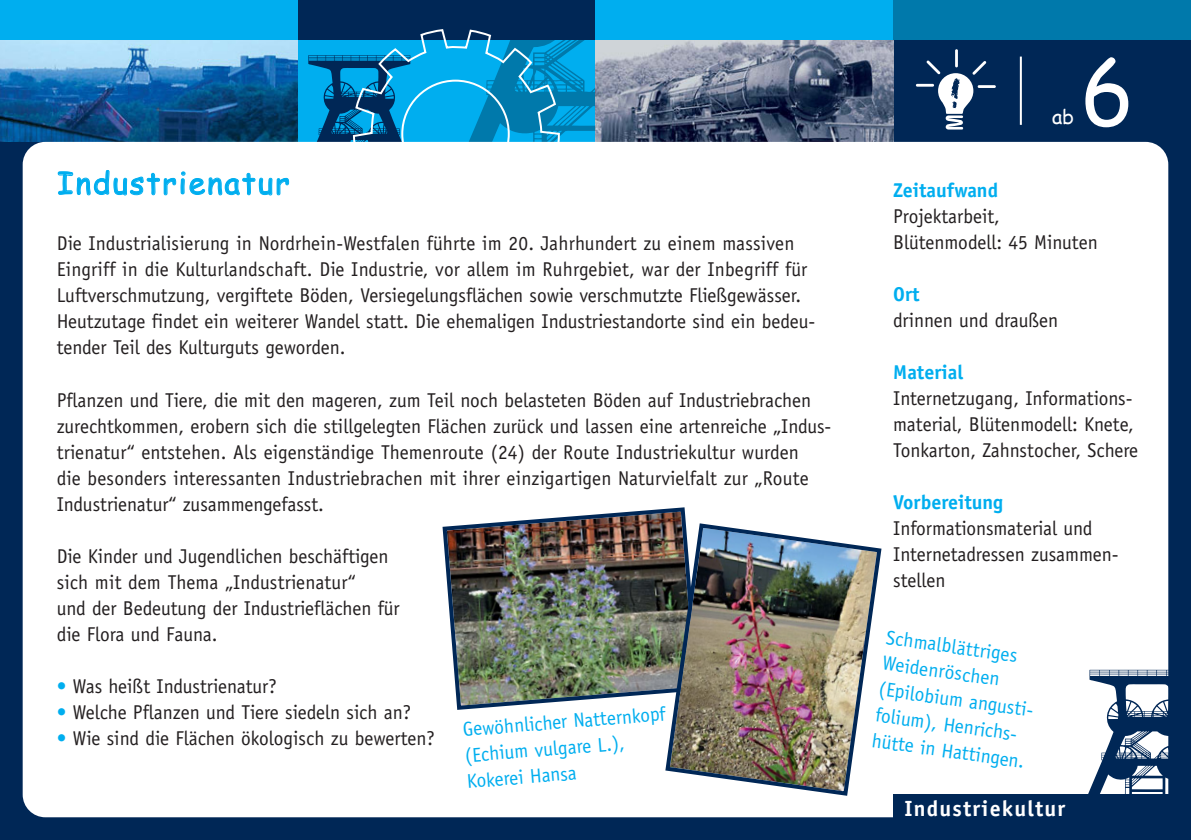
<style>
.page{position:relative;width:1191px;height:840px;background:#fff}
.page>*{position:absolute;margin:0;border:0;box-sizing:border-box;transform-origin:0 0}
.t1{font:88px "Comic Sans MS";color:#fff}
.t2{font:30px "Comic Sans MS";letter-spacing:.06em;color:#00aeef}
.t3{font:700 22px "Officina Sans";letter-spacing:.055em;color:#fff}
.t4{font:20px/26px "Officina Sans";color:#231f20}
.t5{font:20px/26px "Officina Sans";color:#00aeef}
.t6{font:700 20px "Officina Sans";color:#00aeef}
.t7{font:20px "Comic Sans MS";color:#fff}
.s1{color:#00aeef}
</style>
<div class="page">
<div style="left:0;top:0;width:1191px;height:839px;background:#002756"></div>
<img style="left:0;top:40px;width:298px;height:102px">
<img style="left:595px;top:40px;width:298px;height:102px">
<div style="left:893px;top:0;width:298px;height:40px;background:#0079ab"></div>
<div style="left:0;top:0;width:298px;height:40px;background:#00aeef"></div>
<div style="left:595px;top:0;width:298px;height:40px;background:#00aeef"></div>
<svg style="left:298px;top:29px;width:297px;height:113px"></svg>
<div style="left:23px;top:142px;width:1145px;height:674px;background:#fff;border-radius:23px"></div>
<svg style="left:58px;top:170px;width:231px;height:25px"></svg>
<hr style="left:1019px;top:57px;width:2px;height:68px;background:#fff">
<svg style="left:1088px;top:669px;width:80px;height:125px"></svg>
<div style="left:893px;top:794px;width:298px;height:45px;background:#002756"></div>
<img style="left:442px;top:507px;width:244px;height:203px">
<img style="left:663px;top:521px;width:219px;height:275px">
<hr style="left:916px;top:84px;width:18px;height:3px;background:#fff">
<hr style="left:977px;top:85px;width:18px;height:3px;background:#fff">
<hr style="left:955px;top:49px;width:3px;height:18px;background:#fff">
<svg style="left:926px;top:60px;width:60px;height:69px"></svg>
<h2 class="t2" style="left:57px;top:161px;width:234px">Industrienatur</h2>
<p class="t4" style="left:57px;top:230px;width:760px">Die Industrialisierung in Nordrhein-Westfalen führte im 20. Jahrhundert zu einem massiven Eingriff in die Kultur landschaft. Die Industrie, vor allem im Ruhrgebiet, war der Inbegriff für Luftverschmutzung, vergiftete Böden, Versiegelungsflächen sowie verschmutzte Fließgewässer.<br>Heutzutage findet ein weiterer Wandel statt. Die ehemaligen Industriestandorte sind ein bedeu&shy;tender Teil des Kulturguts geworden.</p>
<p class="t4" style="left:57px;top:386px;width:776px">Pflanzen und Tiere, die mit den mageren, zum Teil noch belasteten Böden auf Industriebrachen zurechtkommen, erobern sich die stillgelegten Flächen zurück und lassen eine artenreiche „Indus - trie natur“ entstehen. Als eigenständige Themenroute (24) der Route Industriekultur wurden<br>die besonders interessanten Industriebrachen mit ihrer einzigartigen Naturvielfalt zur „Route Industrienatur“ zusammengefasst.</p>
<p class="t4" style="left:57px;top:542px;width:344px">Die Kinder und Jugendlichen beschäftigen sich mit dem Thema „Industrienatur“<br>und der Bedeutung der Industrieflächen für die Flora und Fauna.</p>
<p class="t4" style="left:57px;top:672px;width:221px"><span class="s1">•</span> Was heißt Industrienatur?</p>
<p class="t4" style="left:57px;top:698px;width:356px"><span class="s1">•</span> Welche Pflanzen und Tiere siedeln sich an?</p>
<p class="t4" style="left:57px;top:724px;width:380px"><span class="s1">•</span> Wie sind die Flächen ökologisch zu bewerten?</p>
<p class="t5" style="left:461px;top:717px;width:205px;rotate:-5deg">Gewöhnlicher Natternkopf (Echium vulgare L.),<br>Kokerei Hansa</p>
<p class="t7" style="left:1052px;top:102px;width:24px">ab</p>
<h1 class="t1" style="left:1080px;top:27px;width:55px">6</h1>
<p class="t6" style="left:893px;top:177px;width:106px">Zeitaufwand</p>
<p class="t4" style="left:893px;top:203px;width:206px">Projektarbeit,<br>Blütenmodell: 45 Minuten</p>
<p class="t6" style="left:893px;top:281px;width:28px">Ort</p>
<p class="t4" style="left:893px;top:307px;width:167px">drinnen und draußen</p>
<p class="t6" style="left:893px;top:359px;width:71px">Material</p>
<p class="t4" style="left:893px;top:385px;width:246px">Internetzugang, Informations - material, Blütenmodell: Knete,<br>Tonkarton, Zahnstocher, Schere</p>
<p class="t6" style="left:893px;top:489px;width:112px">Vorbereitung</p>
<p class="t4" style="left:893px;top:515px;width:227px">Informationsmaterial und<br>Internet adressen zusammen - stellen</p>
<p class="t5" style="left:888px;top:623px;width:157px;rotate:8deg">Schmalblättriges<br>Weidenröschen (Epilobium angusti - folium), Henrichs&shy;hütte in Hattingen.</p>
<p class="t3" style="left:904px;top:794px;width:162px">Industriekultur</p>
</div>
